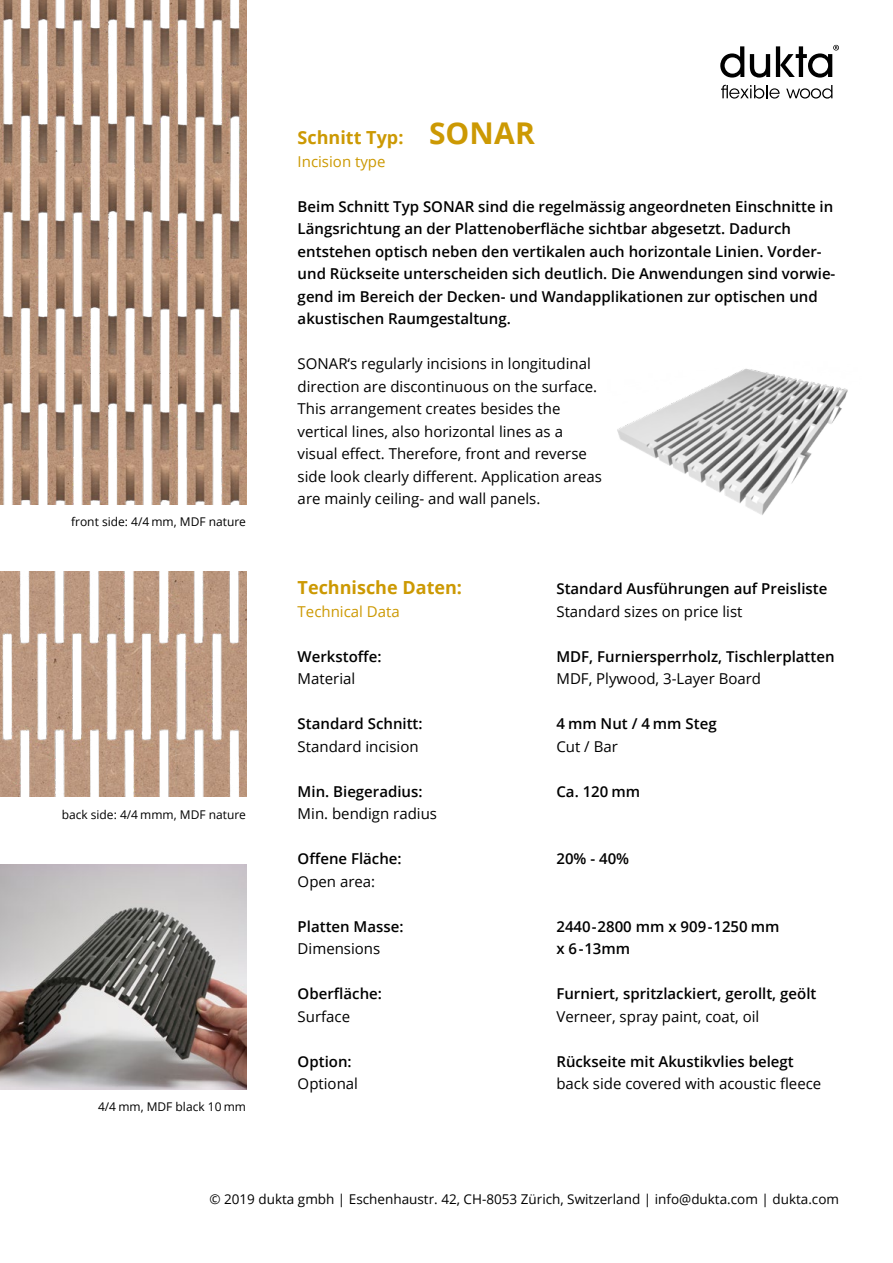
<style>
.page{position:relative;width:893px;height:1263px;background:#fff}
.page>*{position:absolute;margin:0;border:0;box-sizing:border-box;transform-origin:0 0}
.t1{font:700 30px "Open Sans";letter-spacing:.005em;color:#cc9903}
.t2{font:700 18px "Open Sans";color:#cc9903}
.t3{font:600 15px/22.5px "Open Sans";color:#000}
.t4{font:15px/22.5px "Open Sans";color:#000}
.t5{font:15px "Open Sans";color:#cc9903}
.t6{font:13.5px "Open Sans";color:#000}
.t7{font:12px "Open Sans";color:#000}
</style>
<div class="page">
<svg style="left:720px;top:46px;width:24px;height:32px"></svg>
<svg style="left:750px;top:54px;width:20px;height:24px"></svg>
<svg style="left:721px;top:85px;width:59px;height:14px"></svg>
<svg style="left:786px;top:85px;width:46px;height:14px"></svg>
<svg style="left:776px;top:45px;width:63px;height:33px"></svg>
<img style="left:0;top:0;width:246px;height:504px">
<img style="left:0;top:572px;width:246px;height:224px">
<img style="left:0;top:864px;width:246px;height:225px">
<img style="left:617px;top:368px;width:231px;height:147px">
<p class="t2" style="left:298px;top:125px;width:107px">Schnitt Typ:</p>
<p class="t5" style="left:298px;top:151px;width:89px">Incision type</p>
<h1 class="t1" style="left:429px;top:112px;width:107px">SONAR</h1>
<p class="t7" style="left:71px;top:514px;width:176px">front side: 4/4 mm, MDF nature</p>
<p class="t7" style="left:62px;top:806px;width:186px">back side: 4/4 mmm, MDF nature</p>
<p class="t7" style="left:98px;top:1099px;width:149px">4/4 mm, MDF black 10 mm</p>
<p class="t3" style="left:298px;top:194px;width:539px">Beim Schnitt Typ SONAR sind die regelmässig angeordneten Einschnitte in Längsrichtung an der Plattenoberfläche sichtbar abgesetzt. Dadurch entstehen optisch neben den vertikalen auch horizontale Linien. Vorder&shy;und Rückseite unterscheiden sich deutlich. Die Anwendungen sind vorwie&shy;gend im Bereich der Decken- und Wandapplikationen zur optischen und akustischen Raumgestaltung.</p>
<p class="t4" style="left:298px;top:352px;width:306px">SONAR‘s regularly incisions in longitudinal direction are discontinuous on the surface.<br>This arrangement creates besides the vertical lines, also horizontal lines as a visual effect. Therefore, front and reverse side look clearly different. Application areas are mainly ceiling- and wall panels.</p>
<p class="t2" style="left:298px;top:575px;width:166px">Technische Daten:</p>
<p class="t5" style="left:298px;top:601px;width:104px">Technical Data</p>
<p class="t3" style="left:298px;top:644px;width:85px">Werkstoffe:</p>
<p class="t4" style="left:298px;top:667px;width:59px">Material</p>
<p class="t3" style="left:298px;top:712px;width:126px">Standard Schnitt:</p>
<p class="t4" style="left:298px;top:734px;width:122px">Standard incision</p>
<p class="t3" style="left:298px;top:779px;width:126px">Min. Biegeradius:</p>
<p class="t4" style="left:298px;top:802px;width:141px">Min. bendign radius</p>
<p class="t3" style="left:298px;top:847px;width:105px">Offene Fläche:</p>
<p class="t4" style="left:298px;top:869px;width:79px">Open area:</p>
<p class="t3" style="left:298px;top:914px;width:107px">Platten Masse:</p>
<p class="t4" style="left:298px;top:937px;width:84px">Dimensions</p>
<p class="t3" style="left:298px;top:982px;width:86px">Oberfläche:</p>
<p class="t4" style="left:298px;top:1004px;width:54px">Surface</p>
<p class="t3" style="left:298px;top:1049px;width:56px">Option:</p>
<p class="t4" style="left:298px;top:1072px;width:62px">Optional</p>
<p class="t3" style="left:556px;top:577px;width:272px">Standard Ausführungen auf Preisliste</p>
<p class="t4" style="left:556px;top:599px;width:188px">Standard sizes on price list</p>
<p class="t3" style="left:556px;top:644px;width:280px">MDF, Furniersperrholz, Tischlerplatten</p>
<p class="t4" style="left:556px;top:667px;width:206px">MDF, Plywood, 3-Layer Board</p>
<p class="t3" style="left:556px;top:712px;width:162px">4 mm Nut / 4 mm Steg</p>
<p class="t4" style="left:556px;top:734px;width:63px">Cut / Bar</p>
<p class="t3" style="left:556px;top:779px;width:85px">Ca. 120 mm</p>
<p class="t3" style="left:556px;top:847px;width:74px">20% - 40%</p>
<p class="t3" style="left:556px;top:914px;width:224px">2440-2800 mm x 909-1250 mm x 6-13mm</p>
<p class="t3" style="left:556px;top:982px;width:261px">Furniert, spritzlackiert, gerollt, geölt</p>
<p class="t4" style="left:556px;top:1004px;width:204px">Verneer, spray paint, coat, oil</p>
<p class="t3" style="left:556px;top:1049px;width:239px">Rückseite mit Akustikvlies belegt</p>
<p class="t4" style="left:556px;top:1072px;width:266px">back side covered with acoustic fleece</p>
<p class="t6" style="left:209px;top:1189px;width:631px">© 2019 dukta gmbh | Eschenhaustr. 42, CH-8053 Zürich, Switzerland | info@dukta.com | dukta.com</p>
</div>
